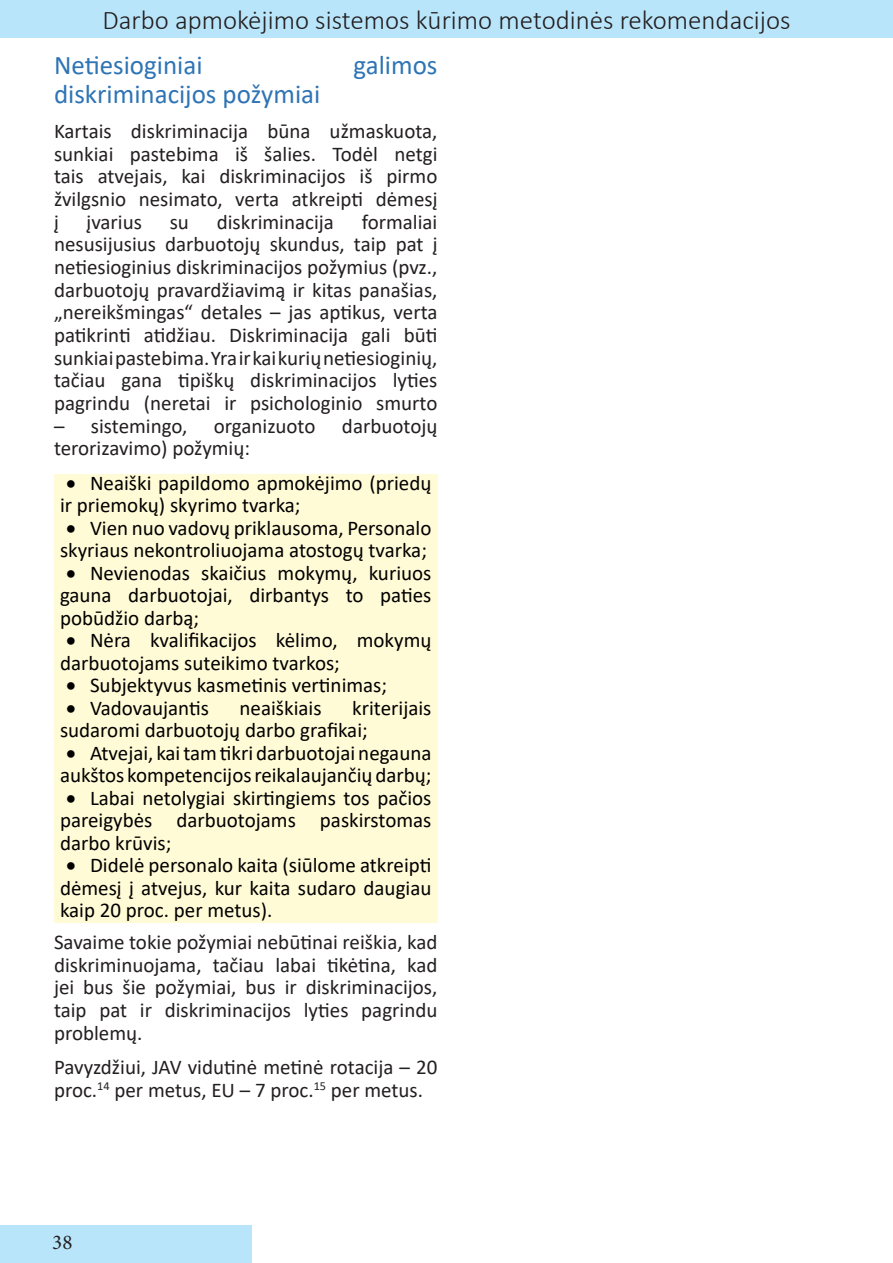
<style>
.page{position:relative;width:893px;height:1263px;background:#fff}
.page>*{position:absolute;margin:0;border:0;box-sizing:border-box;transform-origin:0 0}
.t1{font:300 27px "Calibri";color:#231f20}
.Heading_3{font:27px "Calibri";color:#2e74b5}
.t2{font:21px/22.6px "Calibri";color:#231f20;text-align:justify}
.t3{font:21px/22.5px "Calibri";color:#000}
.t4{font:21px "Minion Pro";color:#231f20}
</style>
<div class="page">
<div style="left:0;top:1225px;width:251px;height:38px;background:#b9e5fa"></div>
<div style="left:0;top:0;width:893px;height:37px;background:#b9e5fa"></div>
<div style="left:54px;top:474px;width:383px;height:449px;background:#fffbd6"></div>
<p class="t1" style="left:102px;top:3px;width:690px">Darbo apmokėjimo sistemos kūrimo metodinės rekomendacijos</p>
<p class="Heading_3" style="left:54px;top:47px;width:150px">Netiesioginiai</p>
<p class="Heading_3" style="left:354px;top:47px;width:85px">galimos</p>
<p class="Heading_3" style="left:54px;top:76px;width:268px">diskriminacijos požymiai</p>
<p class="t2" style="left:54px;top:119px;width:385px">Kartais diskriminacija būna užmaskuota, sunkiai pastebima iš šalies. Todėl netgi tais atvejais, kai diskriminacijos iš pirmo žvilgsnio nesimato, verta atkreipti dėmesį į</p>
<p class="t2" style="left:54px;top:210px;width:385px;text-indent:308px">formaliai nesusijusius darbuotojų skundus, taip pat į netiesioginius diskriminacijos požymius (pvz., darbuotojų pravardžiavimą ir kitas panašias, „nereikšmingas“ detales – jas aptikus, verta patikrinti atidžiau. Diskriminacija gali būti sunkiai pastebima. Yra ir kai kurių netiesioginių, tačiau gana tipiškų diskriminacijos lyties pagrindu (neretai ir psichologinio smurto</p>
<p class="t2" style="left:54px;top:414px;width:135px">– sistemingo,</p>
<p class="t2" style="left:214px;top:414px;width:103px">organizuoto</p>
<p class="t2" style="left:342px;top:414px;width:97px">darbuotojų</p>
<p class="t2" style="left:54px;top:437px;width:198px">terorizavimo) požymių:</p>
<p class="t3" style="left:60px;top:471px;width:373px">• Neaiški papildomo apmokėjimo (priedų ir priemokų) skyrimo tvarka;</p>
<p class="t3" style="left:60px;top:516px;width:373px">• Vien nuo vadovų priklausoma, Personalo skyriaus nekontroliuojama atostogų tvarka;</p>
<p class="t3" style="left:60px;top:561px;width:373px;text-align:justify">• Nevienodas skaičius mokymų, kuriuos gauna darbuotojai, dirbantys to paties pobūdžio darbą;</p>
<p class="t3" style="left:60px;top:629px;width:373px">• Nėra kvalifikacijos kėlimo, mokymų darbuotojams suteikimo tvarkos;</p>
<p class="t3" style="left:66px;top:674px;width:323px">• Subjektyvus kasmetinis vertinimas;</p>
<p class="t3" style="left:66px;top:696px;width:144px">• Vadovaujantis</p>
<p class="t3" style="left:240px;top:696px;width:84px">neaiškiais</p>
<p class="t2" style="left:87px;top:210px;width:57px">įvarius</p>
<p class="t2" style="left:170px;top:210px;width:21px">su</p>
<p class="t2" style="left:217px;top:210px;width:119px">diskriminacija</p>
<p class="t3" style="left:60px;top:696px;width:373px;text-indent:292px">kriterijais sudaromi darbuotojų darbo grafikai;</p>
<p class="t3" style="left:60px;top:741px;width:373px">• Atvejai, kai tam tikri darbuotojai negauna aukštos kompetencijos reikalaujančių darbų;</p>
<p class="t3" style="left:60px;top:786px;width:373px;text-align:justify">• Labai netolygiai skirtingiems tos pačios pareigybės darbuotojams paskirstomas darbo krūvis;</p>
<p class="t3" style="left:60px;top:854px;width:373px;text-align:justify">• Didelė personalo kaita (siūlome atkreipti dėmesį į atvejus, kur kaita sudaro daugiau kaip 20 proc. per metus).</p>
<p class="t2" style="left:54px;top:930px;width:385px">Savaime tokie požymiai nebūtinai reiškia, kad diskriminuojama, tačiau labai tikėtina, kad jei bus šie požymiai, bus ir diskriminacijos, taip pat ir diskriminacijos lyties pagrindu problemų.</p>
<p class="t2" style="left:54px;top:1055px;width:385px">Pavyzdžiui, JAV vidutinė metinė rotacija – 20 proc.<sup>14</sup> per metus, EU – 7 proc.<sup>15</sup> per metus.</p>
<p class="t4" style="left:52px;top:1229px;width:22px">38</p>
</div>
